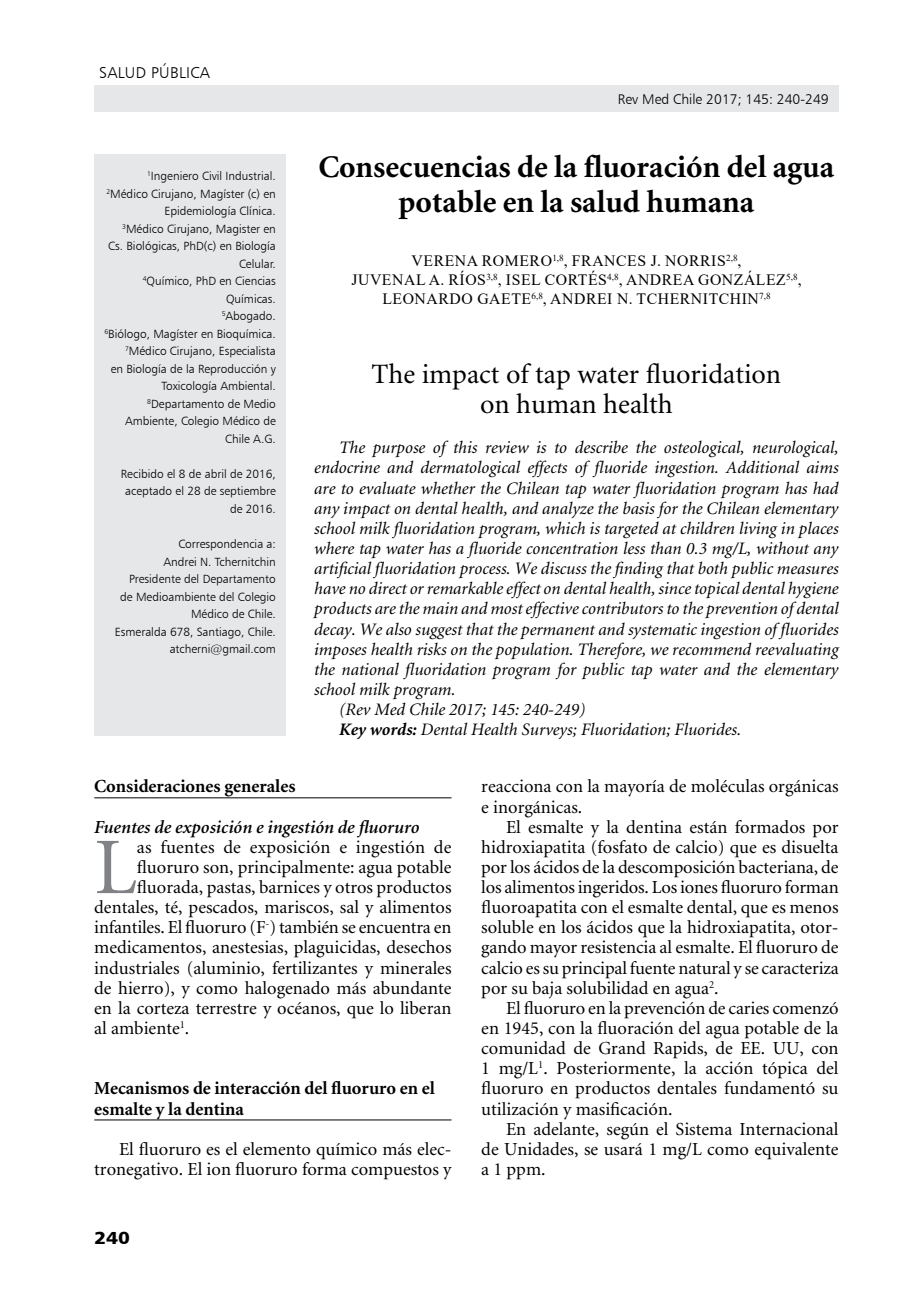
<style>
.page{position:relative;width:918px;height:1315px;background:#fff}
.page>*{position:absolute;margin:0;border:0;box-sizing:border-box;transform-origin:0 0}
.t1{font:80.33px "Minion";color:#808285}
.t2{font:700 31.5px/35px "Minion";color:#000;text-align:center}
.t3{font:28px/29.8px "Minion";color:#000;text-align:center}
.t4{font:18.38px/20.1px "Minion";color:#000;text-align:justify}
.t5{font:700 18.38px/20.1px "Minion";color:#000}
.t6{font:italic 600 18.38px "Minion";color:#000}
.t7{font:italic 17.5px "Minion";color:#000}
.t8{font:17.5px "Humanist 777 BT Black B";color:#000;scale:1.1 1}
.t9{font:15.75px/18.9px "Times New Roman";letter-spacing:.035em;color:#000;text-align:center}
.t10{font:15.75px "Humanist 777 BT Light B";letter-spacing:.02em;color:#000}
.t11{font:14px "Humanist 777 BT Light B";color:#000}
.t12{font:11.9px/17.5px "Humanist 777 BT Light B";color:#000;text-align:right}
.s1{font-weight:700}
</style>
<div class="page">
<div style="left:94px;top:85px;width:744px;height:26px;background:#e6e7e8"></div>
<div style="left:94px;top:154px;width:192px;height:581px;background:#e6e7e8"></div>
<hr style="left:94px;top:797px;width:357px;height:1px;background:#000">
<hr style="left:94px;top:1119px;width:357px;height:1px;background:#000">
<p class="t10" style="left:99px;top:63px;width:112px">Salud Pública</p>
<p class="t12" style="left:104px;top:167px;width:173px"><sup>1</sup>I ngeniero Civil I ndustrial.<br><sup>2</sup>Médico Cirujano, Magíster (c) en<br>Epidemiología Clínica.<br><sup>3</sup>Médico Cirujano, Magister en<br>Cs. Biológicas, PhD(c) en Biología<br>Celular.<br><sup>4</sup>Químico, PhD en Ciencias<br>Químicas.<br><sup>5</sup>Abogado.<br><sup>6</sup>Biólogo, Magíster en Bioquímica.<br><sup>7</sup>Médico Cirujano, Especialista<br>en Biología de la Reproducción y<br>Toxicología Ambiental.<br><sup>8</sup>Departamento de Medio<br>Ambiente, Colegio Médico de<br>Chile A.G.</p>
<p class="t12" style="left:121px;top:465px;width:156px">Recibido el 8 de abril de 2016, aceptado el 28 de septiembre de 2016.</p>
<p class="t12" style="left:115px;top:535px;width:162px">Correspondencia a:<br>Andrei N. Tchernitchin<br>Presidente del Departamento de Medioambiente del Colegio<br>Médico de Chile.<br>Esmeralda 678, Santiago, Chile. atcherni@gmail.com</p>
<p class="t11" style="left:618px;top:90px;width:212px">Rev Med Chile 2017; 145: 240-249</p>
<h2 class="t2" style="left:318px;top:151px;width:517px">Consecuencias de la fluoración del agua potable en la salud humana</h2>
<p class="t9" style="left:351px;top:251px;width:452px">VERENA ROMERO<sup>1,8</sup>, FRANCES J. NORRIS<sup>2,8</sup>,<br>JUVENAL A. RÍOS<sup>3,8</sup>, ISEL CORTÉS<sup>4,8</sup>, ANDREA GONZÁLEZ<sup>5,8</sup>,<br>LEONARDO GAETE<sup>6,8</sup>, ANDREI N. TCHERNITCHIN<sup>7,8</sup></p>
<h3 class="t3" style="left:372px;top:360px;width:411px">The impact of tap water fluoridation on human health</h3>
<p class="t7" style="left:339px;top:439px;width:501px">The purpose of this review is to describe the osteological, neurological,</p>
<p class="t7" style="left:314px;top:459px;width:526px">endocrine and dermatological effects of fluoride ingestion. Additional aims</p>
<p class="t7" style="left:314px;top:479px;width:526px">are to evaluate whether the Chilean tap water fluoridation program has had</p>
<p class="t7" style="left:314px;top:499px;width:526px">any impact on dental health, and analyze the basis for the Chilean elementary</p>
<p class="t7" style="left:314px;top:519px;width:526px">school milk fluoridation program, which is targeted at children living in places</p>
<p class="t7" style="left:314px;top:540px;width:526px">where tap water has a fluoride concentration less than 0.3 mg/L, without any</p>
<p class="t7" style="left:314px;top:560px;width:526px">artificial fluoridation process. We discuss the finding that both public measures</p>
<p class="t7" style="left:314px;top:580px;width:526px">have no direct or remarkable effect on dental health, since topical dental hygiene</p>
<p class="t7" style="left:314px;top:600px;width:526px">products are the main and most effective contributors to the prevention of dental</p>
<p class="t7" style="left:314px;top:620px;width:526px">decay. We also suggest that the permanent and systematic ingestion of fluorides</p>
<p class="t7" style="left:314px;top:640px;width:526px">imposes health risks on the population. Therefore, we recommend reevaluating</p>
<p class="t7" style="left:314px;top:660px;width:526px">the national fluoridation program for public tap water and the elementary</p>
<p class="t7" style="left:314px;top:680px;width:143px">school milk program.</p>
<p class="t7" style="left:339px;top:701px;width:248px">(Rev Med Chile 2017; 145: 240-249)</p>
<p class="t7" style="left:339px;top:721px;width:404px"><span class="s1">Key words:</span> Dental Health Surveys; Fluoridation; Fluorides.</p>
<p class="t5" style="left:94px;top:777px;width:203px">Consideraciones generales</p>
<p class="t6" style="left:94px;top:817px;width:327px">Fuentes de exposición e ingestión de fluoruro</p>
<h1 class="t1" style="left:94px;top:828px;width:44px">L</h1>
<p class="t4" style="left:137px;top:837px;width:316px">as fuentes de exposición e ingestión de</p>
<p class="t4" style="left:137px;top:857px;width:316px">fluoruro son, principalmente: agua potable</p>
<p class="t4" style="left:137px;top:878px;width:316px">fluorada, pastas, barnices y otros productos</p>
<p class="t4" style="left:94px;top:898px;width:359px">dentales, té, pescados, mariscos, sal y alimentos</p>
<p class="t4" style="left:94px;top:918px;width:359px">infantiles. El fluoruro (F<sup>-</sup>) también se encuentra en</p>
<p class="t4" style="left:94px;top:938px;width:359px">medicamentos, anestesias, plaguicidas, desechos</p>
<p class="t4" style="left:94px;top:958px;width:359px">industriales (aluminio, fertilizantes y minerales</p>
<p class="t4" style="left:94px;top:978px;width:359px">de hierro), y como halogenado más abundante</p>
<p class="t4" style="left:94px;top:998px;width:359px">en la corteza terrestre y océanos, que lo liberan</p>
<p class="t4" style="left:94px;top:1018px;width:97px">al ambiente<sup>1</sup>.</p>
<p class="t5" style="left:94px;top:1079px;width:342px">Mecanismos de interacción del fluoruro en el esmalte y la dentina</p>
<p class="t4" style="left:94px;top:1139px;width:359px;text-align:right">El fluoruro es el elemento químico más elec&shy;tronegativo. El ion fluoruro forma compuestos y</p>
<p class="t8" style="left:94px;top:1226px;width:34px">240</p>
<p class="t4" style="left:481px;top:777px;width:359px">reacciona con la mayoría de moléculas orgánicas e inorgánicas.</p>
<p class="t4" style="left:481px;top:817px;width:359px;text-indent:25px">El esmalte y la dentina están formados por hidroxiapatita (fosfato de calcio) que es disuelta por los ácidos de la descomposición bacteriana, de los alimentos ingeridos. Los iones fluoruro forman fluoroapatita con el esmalte dental, que es menos soluble en los ácidos que la hidroxiapatita, otor&shy;gando mayor resistencia al esmalte. El fluoruro de calcio es su principal fuente natural y se caracteriza por su baja solubilidad en agua<sup>2</sup>.</p>
<p class="t4" style="left:481px;top:998px;width:359px;text-indent:25px">El fluoruro en la prevención de caries comenzó en 1945, con la fluoración del agua potable de la comunidad de Grand Rapids, de EE. UU, con 1 mg/L<sup>1</sup>. Posteriormente, la acción tópica del fluoruro en productos dentales fundamentó su utilización y masificación.</p>
<p class="t4" style="left:481px;top:1119px;width:359px;text-indent:25px">En adelante, según el Sistema Internacional de Unidades, se usará 1 mg/L como equivalente a 1 ppm.</p>
</div>
